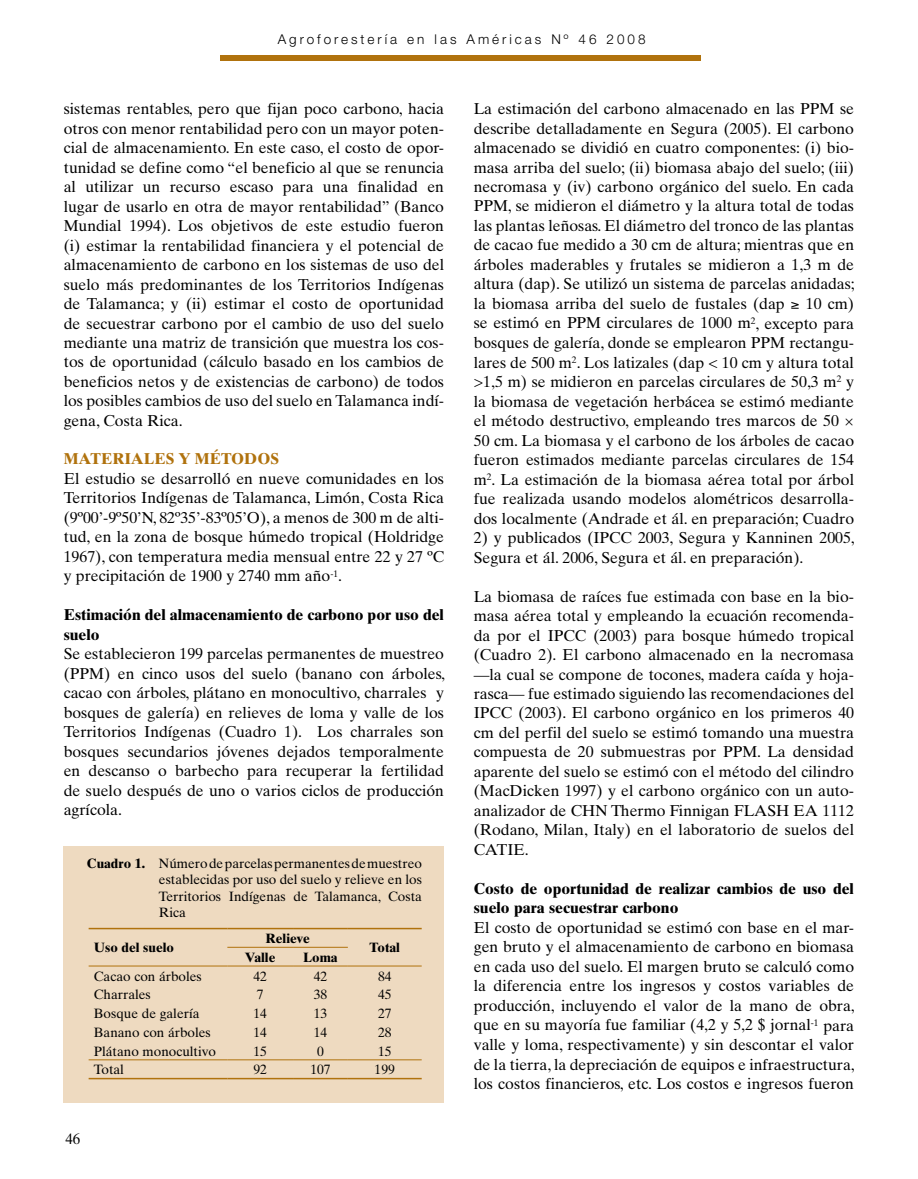
<style>
.page{position:relative;width:918px;height:1179px;background:#fff}
.page>*{position:absolute;margin:0;border:0;box-sizing:border-box;transform-origin:0 0}
.t1{font:15.75px/19.5px "Times Ten";color:#000;text-align:justify}
.t2{font:700 15.75px/19.5px "Times Ten";color:#000}
.t3{font:700 15.75px "Times Ten";color:#b0720d}
.t4{font:15px "Times Ten";color:#000}
.t5{font:13.5px/16.2px "Times Ten";color:#000;text-align:justify}
.t6{font:300 13.5px "Helvetica Neue";letter-spacing:.22em;color:#000}
.t7{font:700 13.5px "Times Ten";color:#000}
.s1{font-weight:700}
</style>
<div class="page">
<div style="left:220px;top:55px;width:480px;height:5px;background:#b0720d"></div>
<div style="left:64px;top:846px;width:380px;height:256px;background:#eedac0"></div>
<hr style="left:89px;top:966px;width:138px;height:1px;background:#b0720d">
<hr style="left:348px;top:966px;width:74px;height:1px;background:#b0720d">
<hr style="left:227px;top:947px;width:66px;height:1px;background:#b0720d">
<hr style="left:293px;top:947px;width:55px;height:1px;background:#b0720d">
<hr style="left:227px;top:966px;width:66px;height:1px;background:#b0720d">
<hr style="left:293px;top:966px;width:55px;height:1px;background:#b0720d">
<hr style="left:89px;top:928px;width:138px;height:1px;background:#b0720d">
<hr style="left:227px;top:928px;width:66px;height:1px;background:#b0720d">
<hr style="left:293px;top:928px;width:55px;height:1px;background:#b0720d">
<hr style="left:348px;top:928px;width:74px;height:1px;background:#b0720d">
<hr style="left:89px;top:1059px;width:138px;height:1px;background:#b0720d">
<hr style="left:227px;top:1059px;width:66px;height:1px;background:#b0720d">
<hr style="left:293px;top:1059px;width:55px;height:1px;background:#b0720d">
<hr style="left:348px;top:1059px;width:74px;height:1px;background:#b0720d">
<hr style="left:89px;top:1078px;width:138px;height:1px;background:#b0720d">
<hr style="left:227px;top:1078px;width:66px;height:1px;background:#b0720d">
<hr style="left:293px;top:1078px;width:55px;height:1px;background:#b0720d">
<hr style="left:348px;top:1078px;width:74px;height:1px;background:#b0720d">
<p class="t6" style="left:278px;top:31px;width:369px">Agroforestería en las Américas Nº 46 2008</p>
<p class="t1" style="left:64px;top:99px;width:382px">sistemas rentables, pero que fijan poco carbono, hacia otros con menor rentabilidad pero con un mayor poten&shy;cial de almacenamiento. En este caso, el costo de opor&shy;tunidad se define como “el beneficio al que se renuncia al utilizar un recurso escaso para una finalidad en lugar de usarlo en otra de mayor rentabilidad” (Banco Mundial 1994). Los objetivos de este estudio fueron (i) estimar la rentabilidad financiera y el potencial de almacenamiento de carbono en los sistemas de uso del suelo más predominantes de los Territorios Indígenas de Talamanca; y (ii) estimar el costo de oportunidad de secuestrar carbono por el cambio de uso del suelo mediante una matriz de transición que muestra los cos&shy;tos de oportunidad (cálculo basado en los cambios de beneficios netos y de existencias de carbono) de todos los posibles cambios de uso del suelo en Talamanca indí&shy;gena, Costa Rica.</p>
<p class="t3" style="left:64px;top:449px;width:217px">MATERIALES Y MÉTODOS</p>
<p class="t1" style="left:64px;top:469px;width:382px">El estudio se desarrolló en nueve comunidades en los Territorios Indígenas de Talamanca, Limón, Costa Rica (9º00’-9º50’N, 82º35’-83º05’O), a menos de 300 m de alti&shy;tud, en la zona de bosque húmedo tropical (Holdridge 1967), con temperatura media mensual entre 22 y 27 ºC y precipitación de 1900 y 2740 mm año<sup>-1</sup>.</p>
<p class="t2" style="left:64px;top:605px;width:382px">Estimación del almacenamiento de carbono por uso del suelo</p>
<p class="t1" style="left:64px;top:644px;width:383px">Se establecieron 199 parcelas permanentes de muestreo (PPM) en cinco usos del suelo (banano con árboles, cacao con árboles, plátano en monocultivo, charrales y bosques de galería) en relieves de loma y valle de los Territorios Indígenas (Cuadro 1). Los charrales son bosques secundarios jóvenes dejados temporalmente en descanso o barbecho para recuperar la fertilidad de suelo después de uno o varios ciclos de producción agrícola.</p>
<p class="t5" style="left:159px;top:855px;width:265px;text-indent:-72px"><span class="s1">Cuadro 1.</span> Número de parcelas permanentes de muestreo establecidas por uso del suelo y relieve en los Territorios Indígenas de Talamanca, Costa Rica</p>
<p class="t7" style="left:94px;top:940px;width:82px">Uso del suelo</p>
<p class="t7" style="left:265px;top:930px;width:46px">Relieve</p>
<p class="t7" style="left:370px;top:940px;width:32px">Total</p>
<p class="t7" style="left:245px;top:949px;width:32px">Valle</p>
<p class="t7" style="left:303px;top:949px;width:36px">Loma</p>
<p class="t5" style="left:94px;top:968px;width:109px">Cacao con árboles</p>
<p class="t5" style="left:253px;top:968px;width:15px">42</p>
<p class="t5" style="left:314px;top:968px;width:15px">42</p>
<p class="t5" style="left:378px;top:968px;width:15px">84</p>
<p class="t5" style="left:94px;top:987px;width:59px">Charrales</p>
<p class="t5" style="left:257px;top:987px;width:8px">7</p>
<p class="t5" style="left:314px;top:987px;width:15px">38</p>
<p class="t5" style="left:378px;top:987px;width:15px">45</p>
<p class="t5" style="left:94px;top:1005px;width:107px">Bosque de galería</p>
<p class="t5" style="left:253px;top:1005px;width:15px">14</p>
<p class="t5" style="left:314px;top:1005px;width:15px">13</p>
<p class="t5" style="left:378px;top:1005px;width:15px">27</p>
<p class="t5" style="left:94px;top:1024px;width:118px">Banano con árboles</p>
<p class="t5" style="left:253px;top:1024px;width:15px">14</p>
<p class="t5" style="left:314px;top:1024px;width:15px">14</p>
<p class="t5" style="left:378px;top:1024px;width:15px">28</p>
<p class="t5" style="left:94px;top:1043px;width:124px">Plátano monocultivo</p>
<p class="t5" style="left:253px;top:1043px;width:15px">15</p>
<p class="t5" style="left:317px;top:1043px;width:8px">0</p>
<p class="t5" style="left:378px;top:1043px;width:15px">15</p>
<p class="t5" style="left:94px;top:1062px;width:32px">Total</p>
<p class="t5" style="left:253px;top:1062px;width:15px">92</p>
<p class="t5" style="left:310px;top:1062px;width:22px">107</p>
<p class="t5" style="left:375px;top:1062px;width:22px">199</p>
<p class="t4" style="left:65px;top:1130px;width:16px">46</p>
<p class="t1" style="left:474px;top:99px;width:383px">La estimación del carbono almacenado en las PPM se describe detalladamente en Segura (2005). El carbono almacenado se dividió en cuatro componentes: (i) bio&shy;masa arriba del suelo; (ii) biomasa abajo del suelo; (iii) necromasa y (iv) carbono orgánico del suelo. En cada PPM, se midieron el diámetro y la altura total de todas las plantas leñosas. El diámetro del tronco de las plantas de cacao fue medido a 30 cm de altura; mientras que en árboles maderables y frutales se midieron a 1,3 m de altura (dap). Se utilizó un sistema de parcelas anidadas; la biomasa arriba del suelo de fustales (dap ≥ 10 cm) se estimó en PPM circulares de 1000 m<sup>2</sup>, excepto para bosques de galería, donde se emplearon PPM rectangu&shy;lares de 500 m<sup>2</sup>. Los latizales (dap &lt; 10 cm y altura total &gt;1,5 m) se midieron en parcelas circulares de 50,3 m<sup>2</sup> y la biomasa de vegetación herbácea se estimó mediante el método destructivo, empleando tres marcos de 50 × 50 cm. La biomasa y el carbono de los árboles de cacao fueron estimados mediante parcelas circulares de 154 m<sup>2</sup>. La estimación de la biomasa aérea total por árbol fue realizada usando modelos alométricos desarrolla&shy;dos localmente (Andrade et ál. en preparación; Cuadro</p>
<p class="t1" style="left:474px;top:528px;width:383px">2) y publicados (IPCC 2003, Segura y Kanninen 2005,<br>Segura et ál. 2006, Segura et ál. en preparación).</p>
<p class="t1" style="left:474px;top:586px;width:382px">La biomasa de raíces fue estimada con base en la bio&shy;masa aérea total y empleando la ecuación recomenda&shy;da por el IPCC (2003) para bosque húmedo tropical (Cuadro 2). El carbono almacenado en la necromasa —la cual se compone de tocones, madera caída y hoja&shy;rasca— fue estimado siguiendo las recomendaciones del IPCC (2003). El carbono orgánico en los primeros 40 cm del perfil del suelo se estimó tomando una muestra compuesta de 20 submuestras por PPM. La densidad aparente del suelo se estimó con el método del cilindro (MacDicken 1997) y el carbono orgánico con un auto&shy;analizador de CHN Thermo Finnigan FLASH EA 1112 (Rodano, Milan, Italy) en el laboratorio de suelos del CATIE.</p>
<p class="t2" style="left:474px;top:879px;width:382px">Costo de oportunidad de realizar cambios de uso del suelo para secuestrar carbono</p>
<p class="t1" style="left:474px;top:918px;width:383px">El costo de oportunidad se estimó con base en el mar&shy;gen bruto y el almacenamiento de carbono en biomasa en cada uso del suelo. El margen bruto se calculó como la diferencia entre los ingresos y costos variables de producción, incluyendo el valor de la mano de obra, que en su mayoría fue familiar (4,2 y 5,2 $ jornal<sup>-1</sup> para valle y loma, respectivamente) y sin descontar el valor de la tierra, la depreciación de equipos e infraestructura, los costos financieros, etc. Los costos e ingresos fueron</p>
</div>
